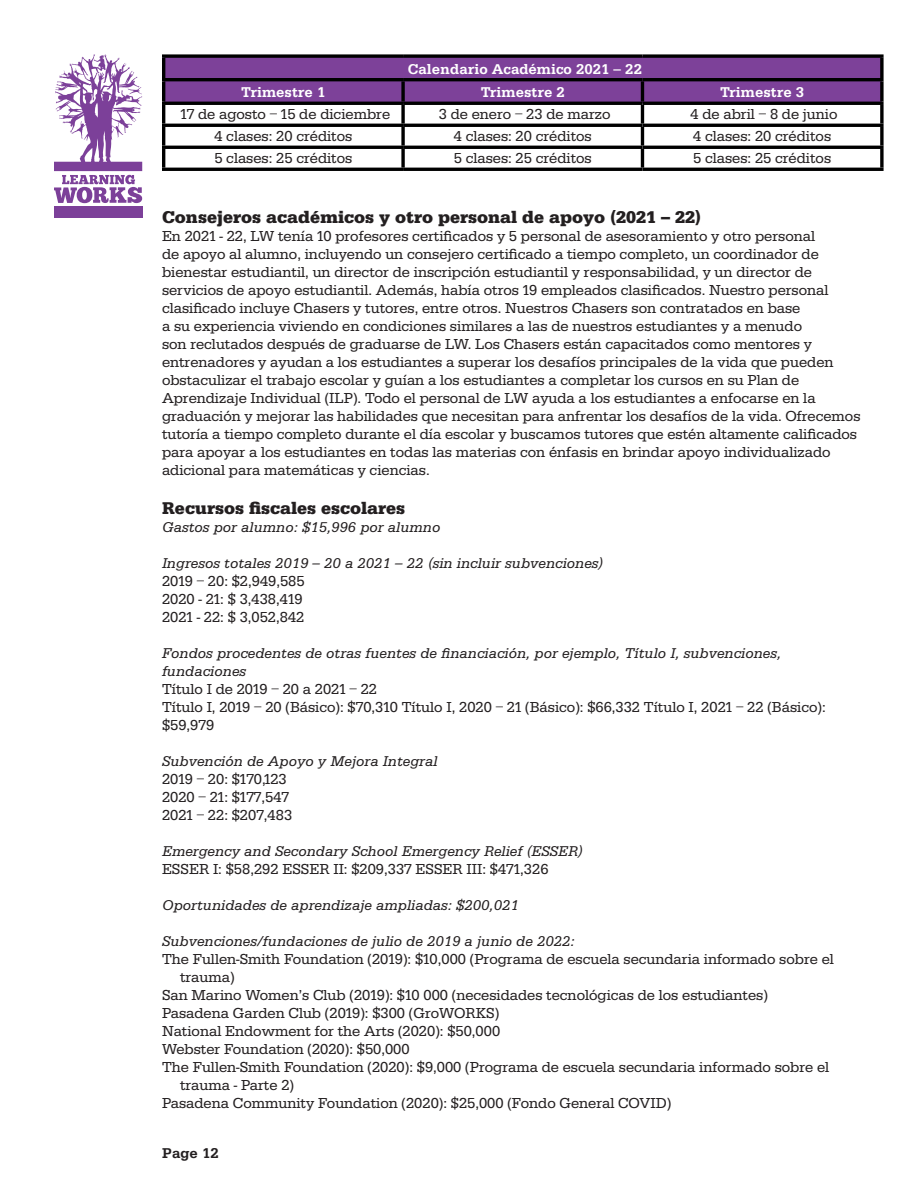
<style>
.page{position:relative;width:918px;height:1188px;background:#fff}
.page>*{position:absolute;margin:0;border:0;box-sizing:border-box;transform-origin:0 0}
.Heads{font:900 18px "Serifa Std";color:#231f20}
.Body_Copy{font:15px/18px "Serifa";color:#231f20}
.Table_Bullets{font:15px/18px "Serifa";color:#231f20}
.Body_Copy-2{font:italic 15px/18px "Serifa";color:#231f20}
.Table_Copy{font:15px "Serifa";color:#231f20}
.Table_Heads{font:700 15px "Serifa";color:#fff}
.t1{font:700 15px "Serifa Std";color:#231f20}
</style>
<div class="page">
<div style="left:54px;top:206px;width:88px;height:12px;background:#7c4099"></div>
<svg style="left:54px;top:54px;width:88px;height:149px"></svg>
<div style="left:165px;top:58px;width:715px;height:44px;background:#7d4199"></div>
<svg style="left:162px;top:54px;width:241px;height:4px"></svg>
<hr style="left:162px;top:58px;width:3px;height:20px;background:#000">
<svg style="left:403px;top:54px;width:239px;height:4px"></svg>
<svg style="left:642px;top:54px;width:242px;height:4px"></svg>
<svg style="left:880px;top:58px;width:4px;height:20px"></svg>
<hr style="left:162px;top:78px;width:241px;height:3px;background:#000">
<hr style="left:162px;top:81px;width:3px;height:21px;background:#000">
<hr style="left:403px;top:78px;width:239px;height:3px;background:#000">
<svg style="left:401px;top:81px;width:4px;height:21px"></svg>
<hr style="left:642px;top:78px;width:242px;height:3px;background:#000">
<hr style="left:641px;top:81px;width:3px;height:21px;background:#000">
<svg style="left:880px;top:81px;width:4px;height:21px"></svg>
<hr style="left:162px;top:102px;width:241px;height:3px;background:#000">
<hr style="left:162px;top:105px;width:3px;height:19px;background:#000">
<hr style="left:403px;top:102px;width:239px;height:3px;background:#000">
<svg style="left:401px;top:105px;width:4px;height:19px"></svg>
<hr style="left:642px;top:102px;width:242px;height:3px;background:#000">
<hr style="left:641px;top:105px;width:3px;height:19px;background:#000">
<svg style="left:880px;top:105px;width:4px;height:19px"></svg>
<hr style="left:162px;top:124px;width:241px;height:3px;background:#000">
<hr style="left:162px;top:127px;width:3px;height:19px;background:#000">
<hr style="left:403px;top:124px;width:239px;height:3px;background:#000">
<svg style="left:401px;top:127px;width:4px;height:19px"></svg>
<hr style="left:642px;top:124px;width:242px;height:3px;background:#000">
<hr style="left:641px;top:127px;width:3px;height:19px;background:#000">
<svg style="left:880px;top:127px;width:4px;height:19px"></svg>
<hr style="left:162px;top:146px;width:241px;height:3px;background:#000">
<hr style="left:162px;top:149px;width:3px;height:19px;background:#000">
<hr style="left:403px;top:146px;width:239px;height:3px;background:#000">
<svg style="left:401px;top:149px;width:4px;height:19px"></svg>
<hr style="left:642px;top:146px;width:242px;height:3px;background:#000">
<hr style="left:641px;top:149px;width:3px;height:19px;background:#000">
<svg style="left:880px;top:149px;width:4px;height:19px"></svg>
<hr style="left:162px;top:168px;width:241px;height:3px;background:#000">
<hr style="left:403px;top:168px;width:239px;height:3px;background:#000">
<hr style="left:642px;top:168px;width:242px;height:3px;background:#000">
<p class="Table_Heads" style="left:408px;top:60px;width:236px">Calendario Académico 2021 – 22</p>
<p class="Table_Heads" style="left:241px;top:84px;width:86px">Trimestre 1</p>
<p class="Table_Heads" style="left:481px;top:84px;width:86px">Trimestre 2</p>
<p class="Table_Heads" style="left:720px;top:84px;width:86px">Trimestre 3</p>
<p class="Table_Copy" style="left:180px;top:104px;width:211px">17 de agosto – 15 de diciembre</p>
<p class="Table_Copy" style="left:439px;top:104px;width:173px">3 de enero – 23 de marzo</p>
<p class="Table_Copy" style="left:691px;top:104px;width:148px">4 de abril – 8 de junio</p>
<p class="Table_Copy" style="left:214px;top:126px;width:140px">4 clases: 20 créditos</p>
<p class="Table_Copy" style="left:454px;top:126px;width:140px">4 clases: 20 créditos</p>
<p class="Table_Copy" style="left:693px;top:126px;width:140px">4 clases: 20 créditos</p>
<p class="Table_Copy" style="left:214px;top:148px;width:140px">5 clases: 25 créditos</p>
<p class="Table_Copy" style="left:454px;top:148px;width:140px">5 clases: 25 créditos</p>
<p class="Table_Copy" style="left:693px;top:148px;width:140px">5 clases: 25 créditos</p>
<p class="Heads" style="left:162px;top:206px;width:541px">Consejeros académicos y otro personal de apoyo (2021 – 22)</p>
<p class="Body_Copy" style="left:162px;top:228px;width:700px">En 2021 - 22, LW tenía 10 profesores certificados y 5 personal de asesoramiento y otro personal<br>de apoyo al alumno, incluyendo un consejero certificado a tiempo completo, un coordinador de bienestar estudiantil, un director de inscripción estudiantil y responsabilidad, y un director de servicios de apoyo estudiantil. Además, había otros 19 empleados clasificados. Nuestro personal clasificado incluye Chasers y tutores, entre otros. Nuestros Chasers son contratados en base<br>a su experiencia viviendo en condiciones similares a las de nuestros estudiantes y a menudo<br>son reclutados después de graduarse de LW. Los Chasers están capacitados como mentores y entrenadores y ayudan a los estudiantes a superar los desafíos principales de la vida que pueden obstaculizar el trabajo escolar y guían a los estudiantes a completar los cursos en su Plan de Aprendizaje Individual (ILP). Todo el personal de LW ayuda a los estudiantes a enfocarse en la graduación y mejorar las habilidades que necesitan para anfrentar los desafíos de la vida. Ofrecemos tutoría a tiempo completo durante el día escolar y buscamos tutores que estén altamente calificados para apoyar a los estudiantes en todas las materias con énfasis en brindar apoyo individualizado adicional para matemáticas y ciencias.</p>
<p class="Heads" style="left:162px;top:498px;width:245px">Recursos fiscales escolares</p>
<p class="Body_Copy-2" style="left:162px;top:518px;width:280px">Gastos por alumno: $15,996 por alumno</p>
<p class="Body_Copy-2" style="left:162px;top:554px;width:443px">Ingresos totales 2019 – 20 a 2021 – 22 (sin incluir subvenciones)</p>
<p class="Body_Copy" style="left:162px;top:573px;width:144px">2019 – 20: $2,949,585</p>
<p class="Body_Copy" style="left:162px;top:591px;width:142px">2020 - 21: $ 3,438,419</p>
<p class="Body_Copy" style="left:162px;top:609px;width:144px">2021 - 22: $ 3,052,842</p>
<p class="Body_Copy-2" style="left:162px;top:644px;width:621px">Fondos procedentes de otras fuentes de financiación, por ejemplo, Título I, subvenciones, fundaciones</p>
<p class="Body_Copy" style="left:162px;top:681px;width:217px">Título I de 2019 – 20 a 2021 – 22</p>
<p class="Body_Copy" style="left:162px;top:699px;width:665px">Título I, 2019 – 20 (Básico): $70,310 Título I, 2020 – 21 (Básico): $66,332 Título I, 2021 – 22 (Básico): $59,979</p>
<p class="Body_Copy-2" style="left:162px;top:752px;width:277px">Subvención de Apoyo y Mejora Integral</p>
<p class="Body_Copy" style="left:162px;top:771px;width:126px">2019 – 20: $170,123</p>
<p class="Body_Copy" style="left:162px;top:789px;width:129px">2020 – 21: $177,547</p>
<p class="Body_Copy" style="left:162px;top:807px;width:132px">2021 – 22: $207,483</p>
<p class="Body_Copy-2" style="left:162px;top:842px;width:423px">Emergency and Secondary School Emergency Relief (ESSER)</p>
<p class="Body_Copy" style="left:162px;top:861px;width:388px">ESSER I: $58,292 ESSER II: $209,337 ESSER III: $471,326</p>
<p class="Body_Copy-2" style="left:162px;top:896px;width:358px">Oportunidades de aprendizaje ampliadas: $200,021</p>
<p class="Body_Copy-2" style="left:162px;top:932px;width:414px">Subvenciones/fundaciones de julio de 2019 a junio de 2022:</p>
<p class="Table_Bullets" style="left:180px;top:951px;width:655px;text-indent:-18px">The Fullen-Smith Foundation (2019): $10,000 (Programa de escuela secundaria informado sobre el trauma)</p>
<p class="Table_Bullets" style="left:162px;top:987px;width:607px">San Marino Women’s Club (2019): $10 000 (necesidades tecnológicas de los estudiantes)</p>
<p class="Table_Bullets" style="left:162px;top:1005px;width:339px">Pasadena Garden Club (2019): $300 (GroWORKS)</p>
<p class="Table_Bullets" style="left:162px;top:1023px;width:340px">National Endowment for the Arts (2020): $50,000</p>
<p class="Table_Bullets" style="left:162px;top:1041px;width:249px">Webster Foundation (2020): $50,000</p>
<p class="Table_Bullets" style="left:180px;top:1059px;width:651px;text-indent:-18px">The Fullen-Smith Foundation (2020): $9,000 (Programa de escuela secundaria informado sobre el trauma - Parte 2)</p>
<p class="Table_Bullets" style="left:162px;top:1095px;width:511px">Pasadena Community Foundation (2020): $25,000 (Fondo General COVID)</p>
<p class="t1" style="left:162px;top:1144px;width:58px">Page 12</p>
</div>
